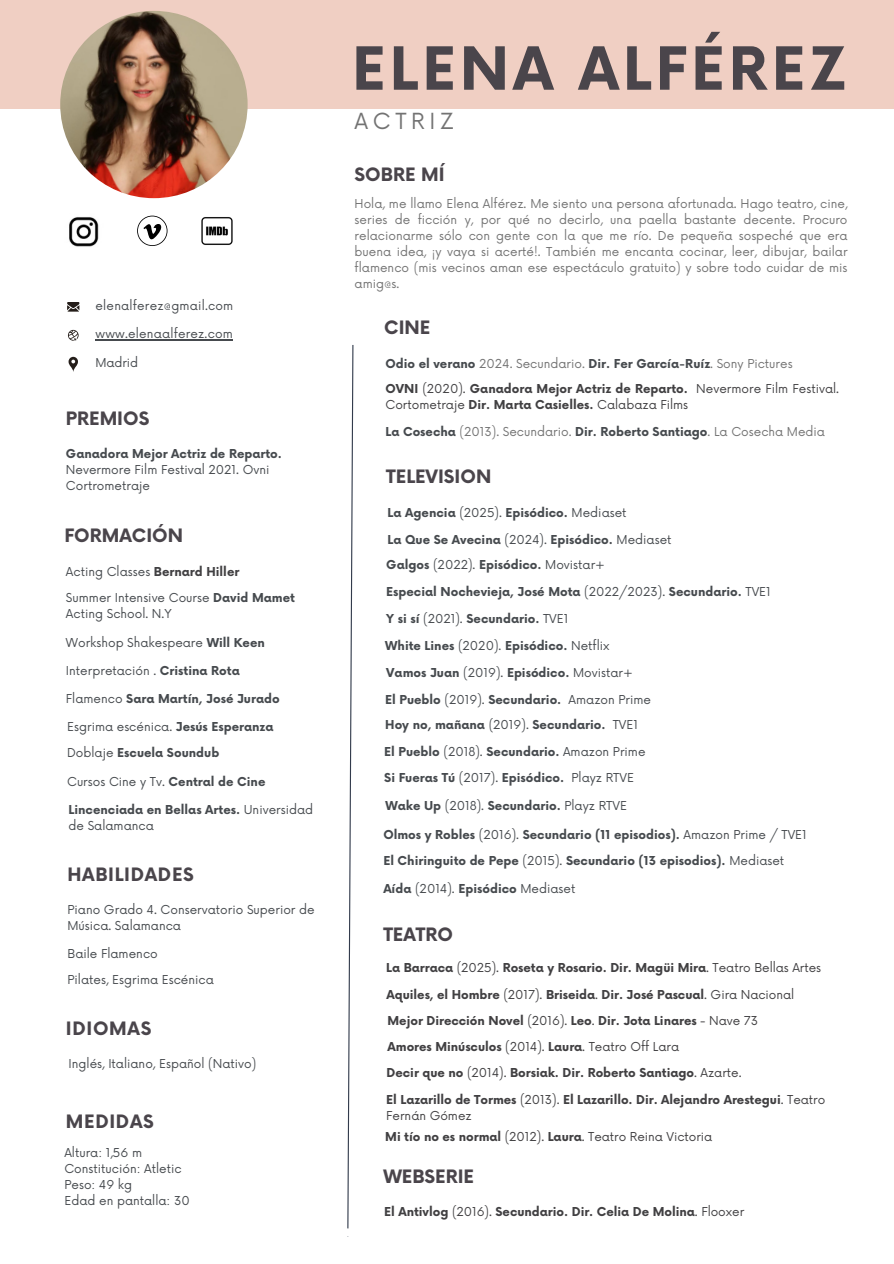
<style>
.page{position:relative;width:894px;height:1264px;background:#fff}
.page>*{position:absolute;margin:0;border:0;box-sizing:border-box;transform-origin:0 0}
.t1{font:700 57.9px "Now";letter-spacing:.07em;color:#4a454b}
.t2{font:21.6px "Now";letter-spacing:.215em;color:#737373}
.t3{font:700 18px "Now";color:#4a454b}
.t4{font:700 18px "Now";letter-spacing:.04em;color:#4a454b}
.t5{font:700 18px "Now";letter-spacing:.035em;color:#4a454b}
.t6{font:700 12px/16px "Now";color:#464a4e}
.t7{font:12px/16px "Now";color:#464a4e}
.t8{font:700 12px/16px "Now";color:#414042}
.t9{font:12px/16px "Now";color:#737373;text-align:justify}
.t10{font:12px/16px "Now";color:#414042}
.s1{font-weight:700}
.s2{font-weight:700;color:#414042}
.s3{font-weight:400}
.s4{font-weight:400;color:#737373}
.s5{font-weight:700;color:#464a4e}
</style>
<div class="page">
<div style="left:0;top:0;width:893px;height:109px;background:#f0cfc3"></div>
<img style="left:60px;top:11px;width:187px;height:187px;border-radius:50%">
<svg style="left:68px;top:330px;width:11px;height:11px"></svg>
<svg style="left:67px;top:302px;width:12px;height:9px"></svg>
<svg style="left:68px;top:357px;width:10px;height:15px"></svg>
<svg style="left:347px;top:345px;width:7px;height:892px"></svg>
<div style="left:344px;top:1228px;width:8px;height:8px;background:#fff;border-radius:50%"></div>
<svg style="left:137px;top:216px;width:30px;height:30px"></svg>
<img style="left:201px;top:217px;width:32px;height:28px">
<img style="left:69px;top:217px;width:30px;height:30px">
<hr style="left:95px;top:339px;width:138px;height:1px;background:#464a4e">
<p class="t7" style="left:95px;top:298px;width:139px">elenalferez@gmail.com</p>
<h1 class="t7" style="left:95px;top:326px;width:139px">www.elenaalferez.com</h1>
<h2 class="t7" style="left:95px;top:355px;width:44px">Madrid</h2>
<p class="t3" style="left:66px;top:408px;width:85px">PREMIOS</p>
<p class="t7" style="left:66px;top:446px;width:217px"><span class="s1">Ganadora Mejor Actriz de Reparto.<br></span>Nevermore Film Festival 2021. Ovni<br>Cortrometraje</p>
<p class="t3" style="left:64px;top:526px;width:120px">FORMACIÓ N</p>
<h3 class="t7" style="left:66px;top:564px;width:175px">Acting Classes <span class="s2">Bernard Hiller</span></h3>
<p class="t7" style="left:66px;top:590px;width:230px">Summer Intensive Course <span class="s1">David Mamet<br></span>Acting School. N.Y</p>
<p class="t7" style="left:66px;top:635px;width:200px">Workshop Shakespeare <span class="s1">Will Keen</span></p>
<p class="t7" style="left:66px;top:663px;width:175px">Interpretación . <span class="s1">Cristina Rota</span></p>
<p class="t6" style="left:66px;top:691px;width:215px"><span class="s3">Flamenco</span> Sara Martín, José Jurado</p>
<p class="t7" style="left:67px;top:719px;width:208px">Esgrima escénica. <span class="s1">Jesús Esperanza</span></p>
<p class="t6" style="left:67px;top:745px;width:154px"><span class="s3">Doblaje</span> Escuela Soundub</p>
<p class="t7" style="left:67px;top:773px;width:200px">Cursos Cine y Tv. <span class="s1">Central de Cine</span></p>
<p class="t6" style="left:68px;top:802px;width:246px">Lincenciada en Bellas Artes. <span class="s3">Universidad de Salamanca</span></p>
<h3 class="t5" style="left:67px;top:864px;width:128px">HABILIDADES</h3>
<p class="t7" style="left:67px;top:902px;width:248px">Piano Grado 4. Conservatorio Superior de<br>Música. Salamanca</p>
<p class="t7" style="left:67px;top:946px;width:92px">Baile Flamenco</p>
<h3 class="t7" style="left:67px;top:972px;width:148px">Pilates, Esgrima Escénica</h3>
<p class="t4" style="left:66px;top:1018px;width:87px">IDIOMAS</p>
<p class="t7" style="left:68px;top:1056px;width:189px">Inglés, Italiano, Español (Nativo)</p>
<p class="t4" style="left:66px;top:1111px;width:89px">MEDIDAS</p>
<p class="t7" style="left:64px;top:1145px;width:79px">Altura: 1,56 m</p>
<p class="t7" style="left:64px;top:1161px;width:119px">Constitución: Atletic</p>
<h3 class="t7" style="left:64px;top:1177px;width:69px">Peso: 49 kg</h3>
<p class="t7" style="left:64px;top:1193px;width:127px">Edad en pantalla: 30</p>
<p class="t1" style="left:352px;top:38px;width:496px">ELENA ALFÉREZ</p>
<p class="t2" style="left:354px;top:109px;width:101px">ACTRIZ</p>
<p class="t3" style="left:354px;top:165px;width:91px">SOBRE MÍ</p>
<p class="t9" style="left:354px;top:196px;width:494px">Hola, me llamo Elena Alférez. Me siento una persona afortunada. Hago teatro, cine, series de ficción y, por qué no decirlo, una paella bastante decente. Procuro relacionarme sólo con gente con la que me río. De pequeña sospeché que era buena idea, ¡y vaya si acerté!. También me encanta cocinar, leer, dibujar, bailar flamenco (mis vecinos aman ese espectáculo gratuito) y sobre todo cuidar de mis amig@s.</p>
<p class="t3" style="left:384px;top:318px;width:48px">CINE</p>
<h3 class="t6" style="left:385px;top:356px;width:408px">Odio el verano <span class="s4">2024. Secundario.</span> Dir. Fer García-Ruíz<span class="s4">. Sony Pictures</span></h3>
<p class="t10" style="left:385px;top:381px;width:455px"><span class="s1">OVNI</span> (2020). <span class="s1">Ganadora Mejor Actriz de Reparto.</span> Nevermore Film Festival.<br>Cortometraje <span class="s1">Dir. Marta Casielles.</span> Calabaza Films</p>
<p class="t9" style="left:385px;top:424px;width:441px"><span class="s5">La Cosecha</span> (2013). Secundario. <span class="s5">Dir. Roberto Santiago</span>. La Cosecha Media</p>
<h3 class="t3" style="left:386px;top:467px;width:106px">TELEVISION</h3>
<p class="t6" style="left:387px;top:505px;width:240px">La Agencia <span class="s3">(2025).</span> Episódico. <span class="s3">Mediaset</span></p>
<p class="t6" style="left:387px;top:532px;width:285px">La Que Se Avecina <span class="s3">(2024).</span> Episódico. <span class="s3">Mediaset</span></p>
<h3 class="t6" style="left:386px;top:557px;width:220px">Galgos <span class="s3">(2022).</span> Episódico. <span class="s3">Movistar+</span></h3>
<p class="t6" style="left:386px;top:584px;width:386px">Especial Nochevieja, José Mota <span class="s3">(2022/2023).</span> Secundario. <span class="s3">TVE1</span></p>
<p class="t6" style="left:386px;top:611px;width:184px">Y si sí <span class="s3">(2021).</span> Secundario. <span class="s3">TVE1</span></p>
<p class="t6" style="left:385px;top:638px;width:226px">White Lines <span class="s3">(2020).</span> Episódico. <span class="s3">Netflix</span></p>
<h3 class="t6" style="left:386px;top:665px;width:248px">Vamos Juan <span class="s3">(2019).</span> Episódico. <span class="s3">Movistar+</span></h3>
<p class="t6" style="left:385px;top:692px;width:267px">El Pueblo <span class="s3">(2019).</span> Secundario. <span class="s3">Amazon Prime</span></p>
<p class="t6" style="left:385px;top:717px;width:254px">Hoy no, mañana <span class="s3">(2019).</span> Secundario. <span class="s3">TVE1</span></p>
<p class="t6" style="left:384px;top:744px;width:263px">El Pueblo <span class="s3">(2018).</span> Secundario. <span class="s3">Amazon Prime</span></p>
<p class="t6" style="left:385px;top:798px;width:243px">Wake Up <span class="s3">(2018).</span> Secundario. <span class="s3">Playz RTVE</span></p>
<p class="t6" style="left:384px;top:770px;width:251px">Si Fueras Tú <span class="s3">(2017).</span> Episódico. <span class="s3">Playz RTVE</span></p>
<p class="t6" style="left:383px;top:827px;width:425px">Olmos y Robles <span class="s3">(2016).</span> Secundario (11 episodios). <span class="s3">Amazon Prime / TVE1</span></p>
<p class="t6" style="left:383px;top:853px;width:402px">El Chiringuito de Pepe <span class="s3">(2015).</span> Secundario (13 episodios). <span class="s3">Mediaset</span></p>
<p class="t7" style="left:383px;top:881px;width:193px"><span class="s1">Aída</span> (2014). <span class="s1">Episódico</span> Mediaset</p>
<p class="t3" style="left:383px;top:924px;width:71px">TEATRO</p>
<p class="t8" style="left:386px;top:960px;width:436px">La Barraca <span class="s3">(2025).</span> Roseta y Rosario. Dir. Magüi Mira<span class="s3">. Teatro Bellas Artes</span></p>
<p class="t8" style="left:386px;top:987px;width:409px">Aquiles, el Hombre <span class="s3">(2017).</span> Briseida<span class="s3">.</span> Dir. José Pascual<span class="s3">. Gira Nacional</span></p>
<p class="t8" style="left:387px;top:1013px;width:372px">Mejor Dirección Novel <span class="s3">(2016).</span> Leo<span class="s3">.</span> Dir. Jota Linares <span class="s3">- Nave 73</span></p>
<p class="t8" style="left:387px;top:1039px;width:293px">Amores Minúsculos <span class="s3">(2014).</span> Laura<span class="s3">. Teatro Off Lara</span></p>
<p class="t8" style="left:386px;top:1065px;width:356px">Decir que no <span class="s3">(2014).</span> Borsiak. Dir. Roberto Santiago<span class="s3">. Azarte.</span></p>
<p class="t8" style="left:386px;top:1092px;width:440px">El Lazarillo de Tormes <span class="s3">(2013).</span> El Lazarillo. Dir. Alejandro Arestegui<span class="s3">. Teatro<br>Fernán Gómez</span></p>
<p class="t10" style="left:385px;top:1128px;width:328px"><span class="s1">Mi tío no es normal</span> (2012). <span class="s1">Laura</span>. Teatro Reina Victoria</p>
<p class="t3" style="left:383px;top:1166px;width:92px">WEBSERIE</p>
<p class="t8" style="left:384px;top:1203px;width:361px">El Antivlog <span class="s3">(2016).</span> Secundario. Dir. Celia De Molina<span class="s3">. Flooxer</span></p>
</div>
